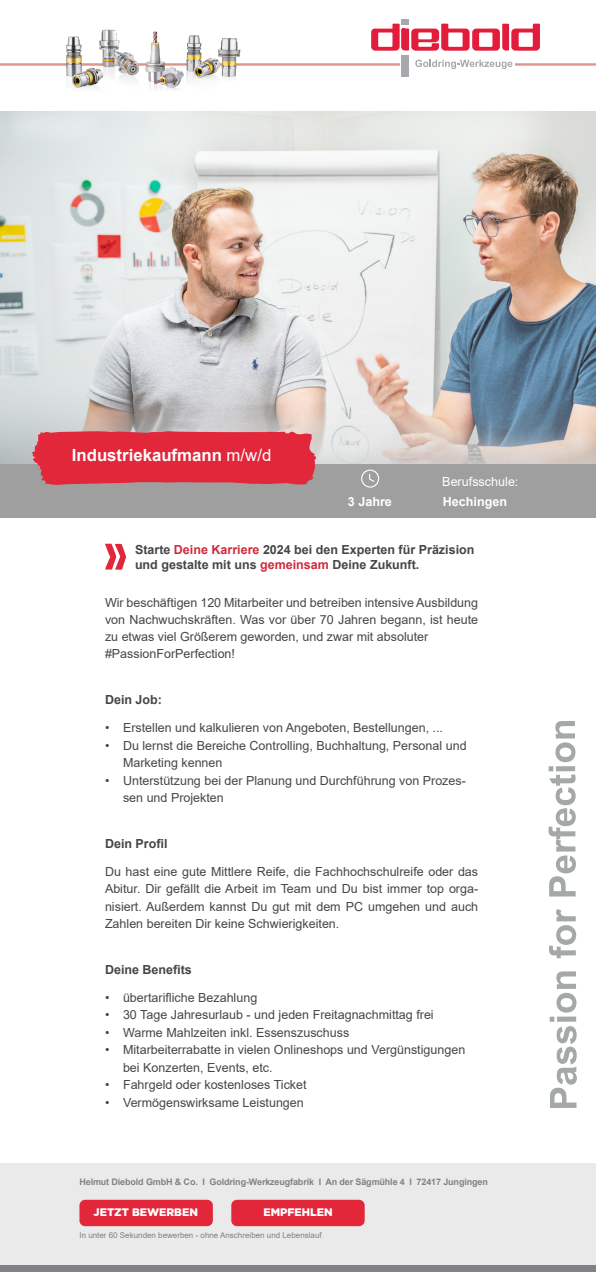
<style>
.page{position:relative;width:596px;height:1276px;background:#fff}
.page>*{position:absolute;margin:0;border:0;box-sizing:border-box;transform-origin:0 0}
.t1{font:700 16.8px "Arial";color:#fff}
.t2{font:700 12.6px "Arial";color:#fff}
.t3{font:12.6px "Arial";color:#fff}
.t4{font:12.5px/17.5px "Arial";color:#454647}
.t5{font:700 12.5px/15px "Arial";color:#454647}
.t6{font:900 10.9px "Gotham Pro";color:#fff}
.t7{font:700 9px "Arial";letter-spacing:-.015em;color:#808285}
.t8{font:8px "Arial";color:#7d8082}
.s1{font-weight:400}
.s2{color:#d02b3c}
</style>
<div class="page">
<hr style="left:0;top:65px;width:595px;height:1px;background:#ef3e22">
<hr style="left:0;top:63px;width:595px;height:1px;background:#a8a9ad">
<div style="left:399px;top:57px;width:115px;height:16px;background:#fff"></div>
<div style="left:401px;top:55px;width:8px;height:22px;background:#a8a9ad"></div>
<div style="left:401px;top:19px;width:8px;height:5px;background:#a8a9ad"></div>
<svg style="left:371px;top:24px;width:168px;height:27px"></svg>
<svg style="left:415px;top:60px;width:97px;height:9px"></svg>
<img style="left:59px;top:29px;width:189px;height:61px">
<svg style="left:549px;top:971px;width:27px;height:137px"></svg>
<svg style="left:549px;top:909px;width:27px;height:49px"></svg>
<svg style="left:548px;top:721px;width:27px;height:175px"></svg>
<div style="left:0;top:1163px;width:595px;height:108px;background:#eaeaeb"></div>
<div style="left:0;top:1265px;width:595px;height:6px;background:#808285"></div>
<img style="left:0;top:112px;width:595px;height:352px">
<div style="left:1px;top:464px;width:594px;height:53px;background:#9f9f9f"></div>
<svg style="left:32px;top:431px;width:284px;height:54px;background:#dd3244"></svg>
<svg style="left:361px;top:469px;width:18px;height:18px"></svg>
<svg style="left:105px;top:544px;width:21px;height:26px"></svg>
<div style="left:79px;top:1199px;width:134px;height:27px;background:#e2273b;border-radius:6px"></div>
<div style="left:231px;top:1199px;width:133px;height:27px;background:#e2273b;border-radius:6px"></div>
<p class="t1" style="left:72px;top:443px;width:201px">Industriekaufmann <span class="s1">m/w/d</span></p>
<p class="t2" style="left:347px;top:492px;width:46px">3 Jahre</p>
<p class="t3" style="left:442px;top:473px;width:78px">Berufsschule:</p>
<p class="t2" style="left:442px;top:492px;width:66px">Hechingen</p>
<p class="t5" style="left:135px;top:542px;width:341px">Starte <span class="s2">Deine Karriere</span> 2024 bei den Experten für Präzision und gestalte mit uns <span class="s2">gemeinsam</span> Deine Zukunft.</p>
<p class="t4" style="left:105px;top:594px;width:374px;line-height:17px;text-align:justify">Wir beschäftigen 120 Mitarbeiter und betreiben intensive Ausbildung von Nachwuchskräften. Was vor über 70 Jahren begann, ist heute zu etwas viel Größerem geworden, und zwar mit absoluter</p>
<p class="t4" style="left:105px;top:645px;width:131px">#PassionForPerfection!</p>
<p class="t5" style="left:105px;top:692px;width:58px">Dein Job:</p>
<p class="t4" style="left:105px;top:719px;width:339px">• Erstellen und kalkulieren von Angeboten, Bestellungen, ...</p>
<p class="t4" style="left:123px;top:736px;width:345px;text-indent:-18px">• Du lernst die Bereiche Controlling, Buchhaltung, Personal und<br>Marketing kennen</p>
<p class="t4" style="left:123px;top:771px;width:344px;text-indent:-18px">• Unterstützung bei der Planung und Durchführung von Prozes&shy;sen und Projekten</p>
<p class="t5" style="left:105px;top:836px;width:64px">Dein Profil</p>
<p class="t4" style="left:105px;top:862px;width:374px;text-align:justify">Du hast eine gute Mittlere Reife, die Fachhochschulreife oder das Abitur. Dir gefällt die Arbeit im Team und Du bist immer top orga&shy;nisiert. Außerdem kannst Du gut mit dem PC umgehen und auch Zahlen bereiten Dir keine Schwierigkeiten.</p>
<p class="t5" style="left:105px;top:962px;width:88px">Deine Benefits</p>
<p class="t4" style="left:105px;top:988px;width:154px">• übertarifliche Bezahlung</p>
<p class="t4" style="left:105px;top:1006px;width:330px">• 30 Tage Jahresurlaub - und jeden Freitagnachmittag frei</p>
<p class="t4" style="left:105px;top:1023px;width:245px">• Warme Mahlzeiten inkl. Essenszuschuss</p>
<p class="t4" style="left:123px;top:1041px;width:343px;text-indent:-18px">• Mitarbeiterrabatte in vielen Onlineshops und Vergünstigungen bei Konzerten, Events, etc.</p>
<p class="t4" style="left:105px;top:1076px;width:203px">• Fahrgeld oder kostenloses Ticket</p>
<p class="t4" style="left:105px;top:1093px;width:200px">• Vermögenswirksame Leistungen</p>
<p class="t7" style="left:79px;top:1175px;width:409px">Helmut Diebold GmbH &amp; Co. I Goldring-Werkzeugfabrik I An der Sägmühle 4 I 72417 Jungingen</p>
<p class="t6" style="left:94px;top:1205px;width:106px">JETZT BEWERBEN</p>
<p class="t6" style="left:263px;top:1205px;width:71px">EMPFEHLEN</p>
<p class="t8" style="left:79px;top:1230px;width:243px">In unter 60 Sekunden bewerben - ohne Anschreiben und Lebenslauf</p>
</div>
